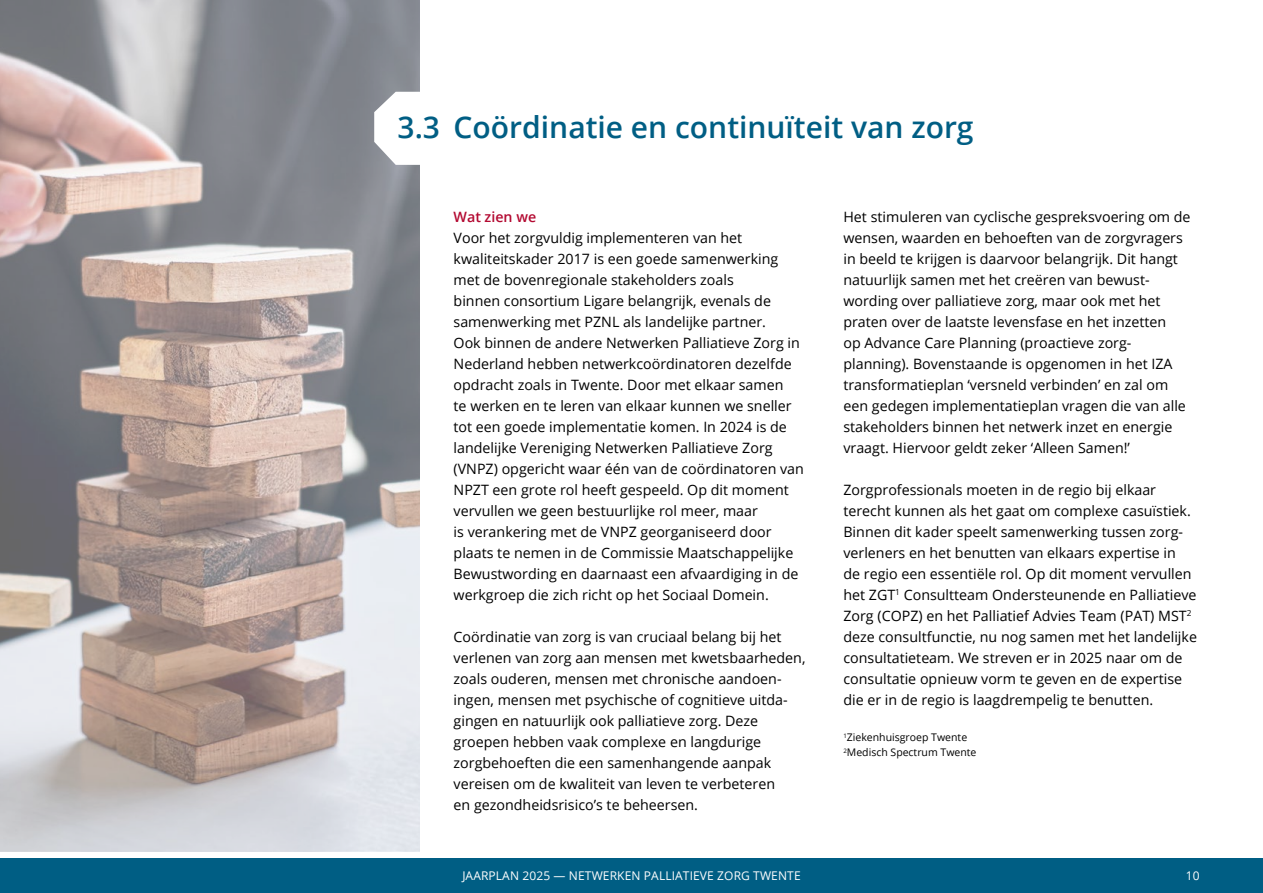
<style>
.page{position:relative;width:1263px;height:893px;background:#fff}
.page>*{position:absolute;margin:0;border:0;box-sizing:border-box;transform-origin:0 0}
.t1{font:600 30px "Open Sans";color:#005e84}
.t2{font:14.25px/21px "Open Sans";color:#000}
.t3{font:600 14.25px "Open Sans";color:#b30931}
.t4{font:12px "Open Sans";letter-spacing:.01em;color:#fff}
.t5{font:10.5px/15px "Open Sans";color:#000}
</style>
<div class="page">
<img style="left:0;top:0;width:420px;height:852px">
<div style="left:0;top:858px;width:1263px;height:35px;background:#005e84"></div>
<svg style="left:374px;top:92px;width:46px;height:73px"></svg>
<h1 class="t1" style="left:398px;top:107px;width:577px">3.3 Coördinatie en continuïteit van zorg</h1>
<p class="t3" style="left:454px;top:207px;width:84px">Wat zien we</p>
<p class="t2" style="left:454px;top:227px;width:352px">Voor het zorgvuldig implementeren van het kwaliteitskader 2017 is een goede samenwerking met de bovenregionale stakeholders zoals<br>binnen consortium Ligare belangrijk, evenals de samenwerking met PZNL als landelijke partner.<br>Ook binnen de andere Netwerken Palliatieve Zorg in Nederland hebben netwerkcoördinatoren dezelfde opdracht zoals in Twente. Door met elkaar samen<br>te werken en te leren van elkaar kunnen we sneller tot een goede implementatie komen. In 2024 is de landelijke Vereniging Netwerken Palliatieve Zorg (VNPZ) opgericht waar één van de coördinatoren van NPZT een grote rol heeft gespeeld. Op dit moment vervullen we geen bestuurlijke rol meer, maar<br>is verankering met de VNPZ georganiseerd door plaats te nemen in de Commissie Maatschappelijke Bewustwording en daarnaast een afvaardiging in de werkgroep die zich richt op het Sociaal Domein.</p>
<p class="t2" style="left:454px;top:626px;width:353px">Coördinatie van zorg is van cruciaal belang bij het verlenen van zorg aan mensen met kwetsbaarheden, zoals ouderen, mensen met chronische aandoen&shy;ingen, mensen met psychische of cognitieve uitda&shy;gingen en natuurlijk ook palliatieve zorg. Deze groepen hebben vaak complexe en langdurige zorgbehoeften die een samenhangende aanpak vereisen om de kwaliteit van leven te verbeteren<br>en gezondheidsrisico’s te beheersen.</p>
<p class="t2" style="left:843px;top:206px;width:349px">Het stimuleren van cyclische gespreksvoering om de wensen, waarden en behoeften van de zorgvragers in beeld te krijgen is daarvoor belangrijk. Dit hangt natuurlijk samen met het creëren van bewust&shy;wording over palliatieve zorg, maar ook met het praten over de laatste levensfase en het inzetten<br>op Advance Care Planning (proactieve zorg&shy;planning). Bovenstaande is opgenomen in het IZA transformatieplan ‘versneld verbinden’ en zal om een gedegen implementatieplan vragen die van alle stakeholders binnen het netwerk inzet en energie vraagt. Hiervoor geldt zeker ‘Alleen Samen!’</p>
<p class="t2" style="left:843px;top:479px;width:355px">Zorgprofessionals moeten in de regio bij elkaar terecht kunnen als het gaat om complexe casuïstiek.<br>Binnen dit kader speelt samenwerking tussen zorg&shy;verleners en het benutten van elkaars expertise in<br>de regio een essentiële rol. Op dit moment vervullen het ZGT<sup>1</sup> Consultteam Ondersteunende en Palliatieve Zorg (COPZ) en het Palliatief Advies Team (PAT) MST<sup>2 </sup>deze consultfunctie, nu nog samen met het landelijke consultatieteam. We streven er in 2025 naar om de consultatie opnieuw vorm te geven en de expertise die er in de regio is laagdrempelig te benutten.</p>
<p class="t5" style="left:843px;top:729px;width:135px"><sup>1</sup>Ziekenhuisgroep Twente<br><sup>2</sup>Medisch Spectrum Twente</p>
<p class="t4" style="left:462px;top:867px;width:340px">JAARPLAN 2025 — NETWERKEN PALLIATIEVE ZORG TWENTE</p>
<p class="t4" style="left:1186px;top:867px;width:15px">10</p>
</div>
